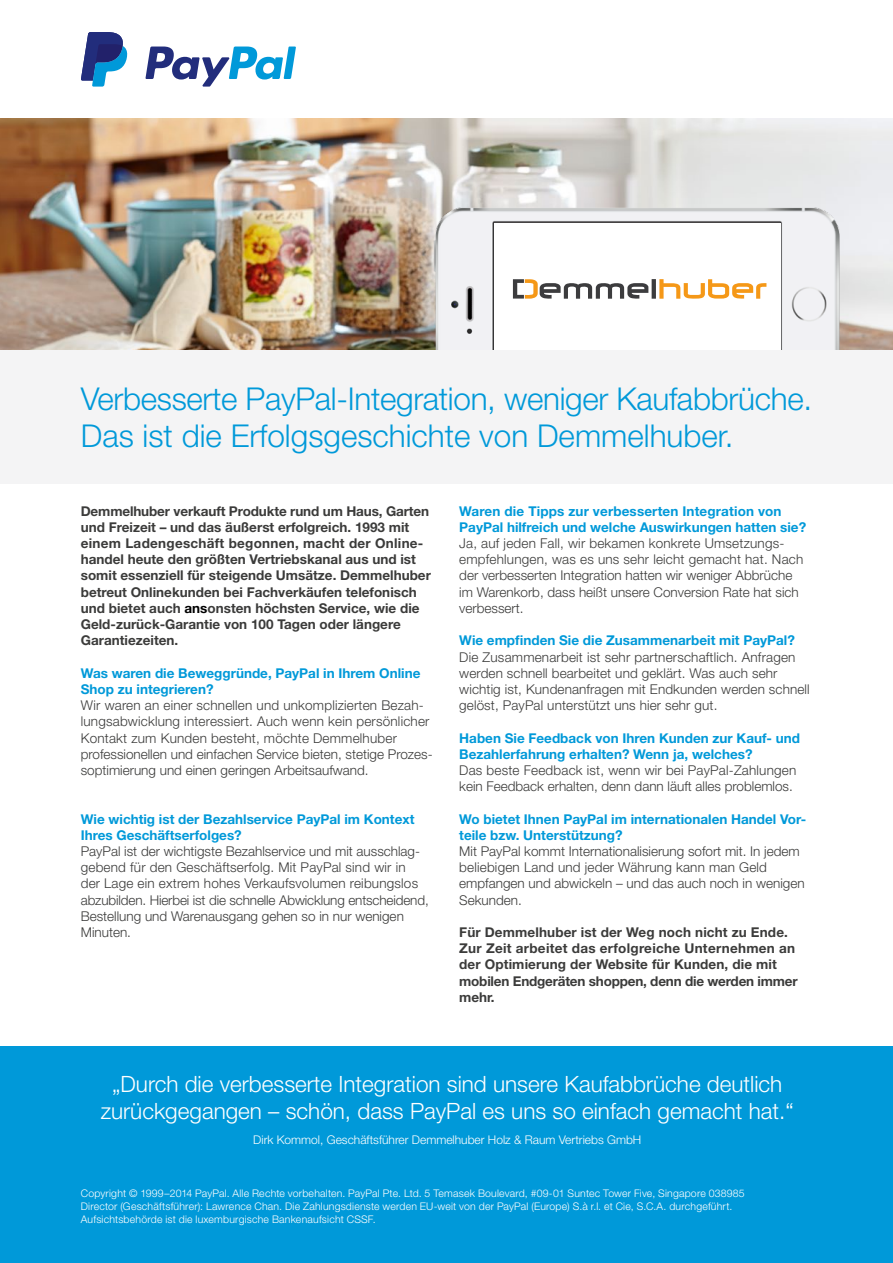
<style>
.page{position:relative;width:893px;height:1263px;background:#fff}
.page>*{position:absolute;margin:0;border:0;box-sizing:border-box;transform-origin:0 0}
.t1{font:300 31.5px/37.8px "Helvetica Neue LT Std";letter-spacing:-.01em;color:#0099d9}
.t2{font:300 22.5px/27px "Helvetica Neue LT Std";color:#fff;text-align:center}
.t3{font:300 13.5px/16.2px "Helvetica Neue LT Std";letter-spacing:.01em;color:#3b3b3a}
.t4{font:700 13.5px/16.2px "Helvetica Neue LT Std";color:#3b3b3a}
.t5{font:700 13.5px/16.2px "Helvetica Neue LT Std";color:#0099d9}
.t6{font:300 12px "Helvetica Neue LT Std";color:#fff}
.t7{font:300 10.5px/12.8px "Helvetica Neue LT Std";letter-spacing:.02em;color:#fff}
.s1{color:#000}
</style>
<div class="page">
<div style="left:0;top:1047px;width:893px;height:216px;background:#0099d9"></div>
<div style="left:0;top:349px;width:893px;height:134px;background:#f4f4f5"></div>
<img style="left:0;top:119px;width:893px;height:231px">
<img style="left:428px;top:203px;width:419px;height:147px">
<div style="left:494px;top:223px;width:286px;height:127px;background:#fff"></div>
<svg style="left:513px;top:279px;width:253px;height:20px"></svg>
<svg style="left:145px;top:47px;width:151px;height:40px"></svg>
<svg style="left:81px;top:32px;width:47px;height:55px"></svg>
<p class="t1" style="left:81px;top:379px;width:733px">Verbesserte PayPal-Integration, weniger Kaufabbrüche.<br>Das ist die Erfolgsgeschichte von Demmelhuber.</p>
<p class="t4" style="left:81px;top:502px;width:352px">Demmelhuber verkauft Produkte rund um Haus, Garten und Freizeit – und das äußerst erfolgreich. 1993 mit einem Ladengeschäft begonnen, macht der Online&shy;handel heute den größten Vertriebskanal aus und ist somit essenziell für steigende Umsätze. Demmelhuber betreut Onlinekunden bei Fachverkäufen telefonisch und bietet auch <span class="s1">ans</span>onsten höchsten Service, wie die Geld-zurück-Garantie von 100 Tagen oder längere Garantiezeiten.</p>
<p class="t5" style="left:81px;top:664px;width:341px">Was waren die Beweggründe, PayPal in Ihrem Online<br>Shop zu integrieren?</p>
<p class="t3" style="left:81px;top:697px;width:350px">Wir waren an einer schnellen und unkomplizierten Bezah&shy;lungsabwicklung interessiert. Auch wenn kein persönlicher</p>
<p class="t3" style="left:81px;top:729px;width:353px">Kontakt zum Kunden besteht, möchte Demmelhuber professionellen und einfachen Service bieten, stetige Prozes&shy;soptimierung und einen geringen Arbeitsaufwand.</p>
<p class="t5" style="left:81px;top:810px;width:335px">Wie wichtig ist der Bezahlservice PayPal im Kontext<br>Ihres Geschäftserfolges?</p>
<p class="t3" style="left:81px;top:843px;width:349px">PayPal ist der wichtigste Bezahlservice und mit ausschlag&shy;gebend für den Geschäftserfolg. Mit PayPal sind wir in<br>der Lage ein extrem hohes Verkaufsvolumen reibungslos abzubilden. Hierbei ist die schnelle Abwicklung entscheidend, Bestellung und Warenausgang gehen so in nur wenigen Minuten.</p>
<p class="t5" style="left:459px;top:502px;width:348px">Waren die Tipps zur verbesserten Integration von<br>PayPal hilfreich und welche Auswirkungen hatten sie?</p>
<p class="t3" style="left:459px;top:535px;width:346px">Ja, auf jeden Fall, wir bekamen konkrete Umsetzungs&shy;empfehlungen, was es uns sehr leicht gemacht hat. Nach der verbesserten Integration hatten wir weniger Abbrüche im Warenkorb, dass heißt unsere Conversion Rate hat sich verbessert.</p>
<p class="t5" style="left:459px;top:632px;width:337px">Wie empfinden Sie die Zusammenarbeit mit PayPal?</p>
<p class="t3" style="left:459px;top:648px;width:352px">Die Zusammenarbeit ist sehr partnerschaftlich. Anfragen werden schnell bearbeitet und geklärt. Was auch sehr wichtig ist, Kundenanfragen mit Endkunden werden schnell gelöst, PayPal unterstützt uns hier sehr gut.</p>
<p class="t5" style="left:459px;top:729px;width:342px">Haben Sie Feedback von Ihren Kunden zur Kauf- und<br>Bezahlerfahrung erhalten? Wenn ja, welches?</p>
<p class="t3" style="left:459px;top:762px;width:339px">Das beste Feedback ist, wenn wir bei PayPal-Zahlungen kein Feedback erhalten, denn dann läuft alles problemlos.</p>
<p class="t5" style="left:459px;top:810px;width:348px">Wo bietet Ihnen PayPal im internationalen Handel Vor&shy;teile bzw. Unterstützung?</p>
<p class="t3" style="left:459px;top:843px;width:347px">Mit PayPal kommt Internationalisierung sofort mit. In jedem beliebigen Land und jeder Währung kann man Geld empfangen und abwickeln – und das auch noch in wenigen Sekunden.</p>
<p class="t4" style="left:459px;top:924px;width:340px">Für Demmelhuber ist der Weg noch nicht zu Ende.<br>Zur Zeit arbeitet das erfolgreiche Unternehmen an der Optimierung der Website für Kunden, die mit mobilen Endgeräten shoppen, denn die werden immer mehr.</p>
<p class="t2" style="left:101px;top:1070px;width:695px">„Durch die verbesserte Integration sind unsere Kaufabbrüche deutlich zurückgegangen – schön, dass PayPal es uns so einfach gemacht hat.“</p>
<p class="t6" style="left:253px;top:1132px;width:390px">Dirk Kommol, Geschäftsführer Demmelhuber Holz &amp; Raum Vertriebs GmbH</p>
<p class="t7" style="left:81px;top:1187px;width:665px">Copyright © 1999–2014 PayPal. Alle Rechte vorbehalten. PayPal Pte. Ltd. 5 Temasek Boulevard, #09-01 Suntec Tower Five, Singapore 038985<br>Director (Geschäftsführer): Lawrence Chan. Die Zahlungsdienste werden EU-weit von der PayPal (Europe) S.à r.l. et Cie, S.C.A. durchgeführt.<br>Aufsichtsbehörde ist die luxemburgische Bankenaufsicht CSSF.</p>
</div>
